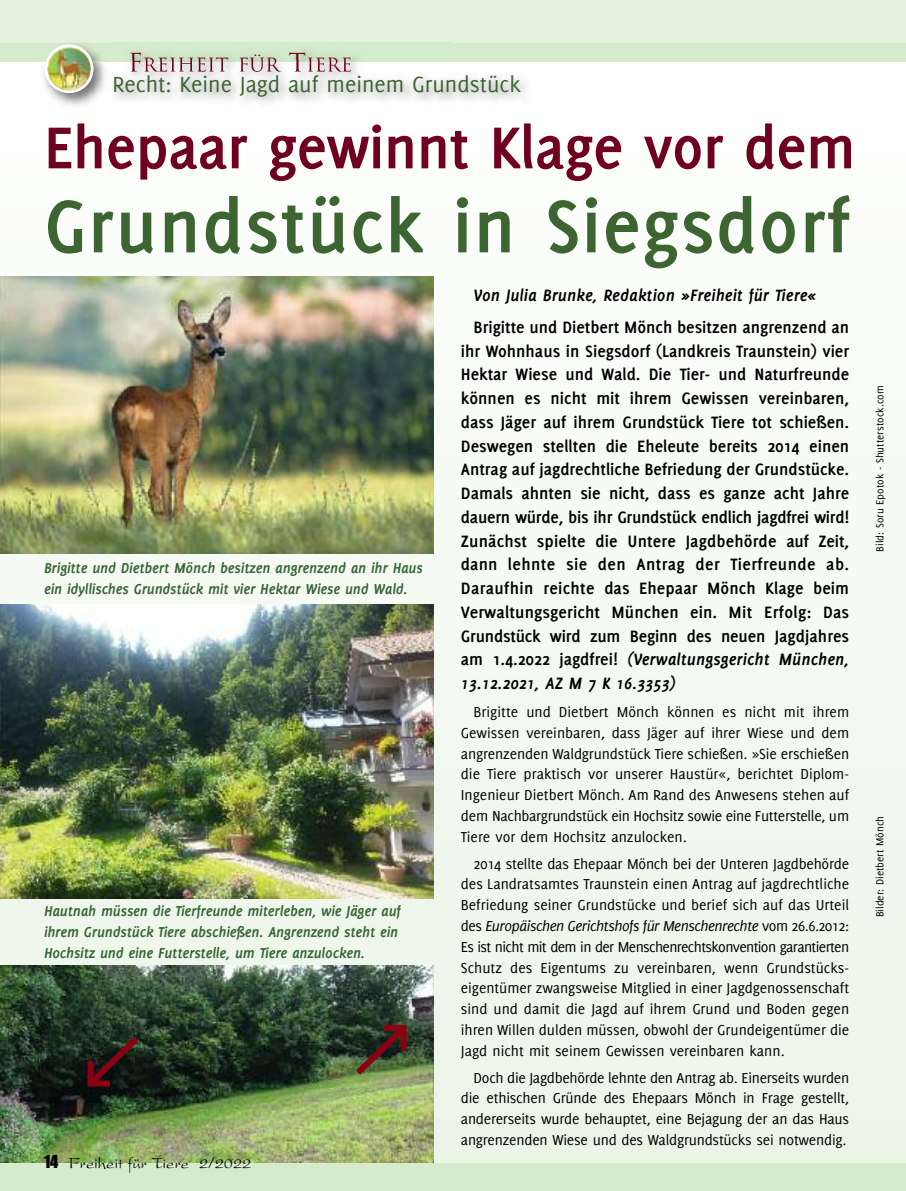
<style>
.page{position:relative;width:906px;height:1191px;background:#fff}
.page>*{position:absolute;margin:0;border:0;box-sizing:border-box;transform-origin:0 0}
.t1{font:700 81px "Delicious";letter-spacing:.02em;color:#3c6531}
.t2{font:700 64.5px "Delicious";letter-spacing:-.01em;color:#70001f}
.t3{font:24px "Delicious";color:#3c6531}
.t4{font:19.2px "Trajan";color:#70001f}
.t5{font:700 18px/23.7px "Delicious";letter-spacing:-.01em;color:#000;text-align:justify}
.t6{font:italic 700 18px "Delicious";color:#000}
.t7{font:16.5px "President";color:#000}
.t8{font:15.75px/20.9px "Delicious";letter-spacing:-.005em;color:#000;text-align:justify}
.t9{font:italic 700 15.75px/20.9px "Delicious";letter-spacing:-.015em;color:#376536}
.t10{font:11.25px "Delicious";color:#000}
.s1{font-size:25.5px}
.s2{font-style:italic}
.s3{font-family:"Impact"}
</style>
<div class="page">
<div style="left:0;top:47px;width:906px;height:1135px;background:#f5faf3"></div>
<img style="left:0;top:965px;width:433px;height:198px">
<svg style="left:350px;top:1020px;width:61px;height:61px"></svg>
<div style="left:400px;top:1031px;width:6px;height:19px;background:#8c0013"></div>
<div style="left:384px;top:1025px;width:22px;height:6px;background:#8c0013"></div>
<svg style="left:83px;top:1030px;width:61px;height:61px"></svg>
<div style="left:88px;top:1061px;width:6px;height:19px;background:#8c0013"></div>
<div style="left:88px;top:1080px;width:22px;height:6px;background:#8c0013"></div>
<img style="left:0;top:604px;width:434px;height:294px">
<div style="left:0;top:1163px;width:906px;height:28px;background:#d6eacc"></div>
<div style="left:0;top:0;width:906px;height:44px;background:#e6f3e1"></div>
<div style="left:0;top:43px;width:906px;height:18px;background:#d6eacc"></div>
<img style="left:38px;top:108px;width:64px;height:5px">
<img style="left:37px;top:42px;width:415px;height:66px">
<svg style="left:45px;top:44px;width:48px;height:49px"></svg>
<svg style="left:37px;top:42px;width:1px;height:19px"></svg>
<img style="left:47px;top:47px;width:44px;height:44px">
<img style="left:102px;top:62px;width:597px;height:66px">
<img style="left:113px;top:61px;width:586px;height:1px">
<svg style="left:102px;top:108px;width:11px;height:4px"></svg>
<svg style="left:130px;top:61px;width:11px;height:11px"></svg>
<img style="left:144px;top:61px;width:49px;height:11px">
<img style="left:0;top:277px;width:434px;height:276px">
<p class="t4" style="left:128px;top:54px;width:226px"><span class="s1">F</span>REIHEIT FÜR <span class="s1">T</span>IERE</p>
<h3 class="t3" style="left:112px;top:75px;width:410px">Recht: Keine Jagd auf meinem Grundstück</h3>
<h2 class="t2" style="left:44px;top:124px;width:813px">Ehepaar gewinnt Klage vor dem</h2>
<h1 class="t1" style="left:44px;top:196px;width:807px">Grundstück in Siegsdorf</h1>
<p class="t6" style="left:473px;top:289px;width:344px">Von Julia Brunke, Redaktion »Freiheit für Tiere«</p>
<p class="t5" style="left:461px;top:316px;width:390px;text-indent:13px">Brigitte und Dietbert Mönch besitzen angrenzend an ihr Wohnhaus in Siegsdorf (Landkreis Traunstein) vier Hektar Wiese und Wald. Die Tier- und Naturfreunde können es nicht mit ihrem Gewissen vereinbaren, dass Jäger auf ihrem Grundstück Tiere tot schießen.<br>Deswegen stellten die Eheleute bereits 2014 einen Antrag auf jagdrechtliche Befriedung der Grundstücke.<br>Damals ahnten sie nicht, dass es ganze acht Jahre dauern würde, bis ihr Grundstück endlich jagdfrei wird!<br>Zunächst spielte die Untere Jagdbehörde auf Zeit, dann lehnte sie den Antrag der Tierfreunde ab.<br>Daraufhin reichte das Ehepaar Mönch Klage beim Verwaltungsgericht München ein. Mit Erfolg: Das Grundstück wird zum Beginn des neuen Jagdjahres am 1.4.2022 jagdfrei! <span class="s2">(Verwaltungsgericht München, 13.12.2021, AZ M 7 K 16.3353)</span></p>
<p class="t8" style="left:461px;top:702px;width:390px;text-indent:13px">Brigitte und Dietbert Mönch können es nicht mit ihrem Gewissen vereinbaren, dass Jäger auf ihrer Wiese und dem angrenzenden Waldgrundstück Tiere schießen. »Sie erschießen die Tiere praktisch vor unserer Haustür«, berichtet Diplom-Ingenieur Dietbert Mönch. Am Rand des Anwesens stehen auf dem Nachbargrundstück ein Hochsitz sowie eine Futterstelle, um Tiere vor dem Hochsitz anzulocken.</p>
<p class="t8" style="left:461px;top:854px;width:390px;text-indent:13px">2014 stellte das Ehepaar Mönch bei der Unteren Jagdbehörde des Landratsamtes Traunstein einen Antrag auf jagdrechtliche Befriedung seiner Grundstücke und berief sich auf das Urteil des <span class="s2">Europäischen Gerichtshofs für Menschenrechte</span> vom 26.6.2012:<br>Es ist nicht mit dem in der Menschenrechtskonvention garantierten Schutz des Eigentums zu vereinbaren, wenn Grundstücks&shy;eigentümer zwangsweise Mitglied in einer Jagdgenossenschaft sind und damit die Jagd auf ihrem Grund und Boden gegen ihren Willen dulden müssen, obwohl der Grundeigentümer die Jagd nicht mit seinem Gewissen vereinbaren kann.</p>
<p class="t8" style="left:461px;top:1068px;width:390px;text-indent:13px">Doch die Jagdbehörde lehnte den Antrag ab. Einerseits wurden die ethischen Gründe des Ehepaars Mönch in Frage gestellt, andererseits wurde behauptet, eine Bejagung der an das Haus angrenzenden Wiese und des Waldgrundstücks sei notwendig.</p>
<p class="t9" style="left:44px;top:558px;width:380px">Brigitte und Dietbert Mönch besitzen angrenzend an ihr Haus ein idyllisches Grundstück mit vier Hektar Wiese und Wald.</p>
<p class="t9" style="left:44px;top:901px;width:358px">Hautnah müssen die Tierfreunde miterleben, wie Jäger auf ihrem Grundstück Tiere abschießen. Angrenzend steht ein<br>Hochsitz und eine Futterstelle, um Tiere anzulocken.</p>
<p class="t7" style="left:44px;top:1158px;width:209px"><span class="s3">14</span> Freiheit für Tiere 2/2022</p>
<p class="t10" style="left:875px;top:551px;width:167px;rotate:-90deg">Bild: Soru Epotok - Shutterstock.com</p>
<p class="t10" style="left:875px;top:917px;width:103px;rotate:-90deg">Bilder: Dietbert Mönch</p>
</div>
